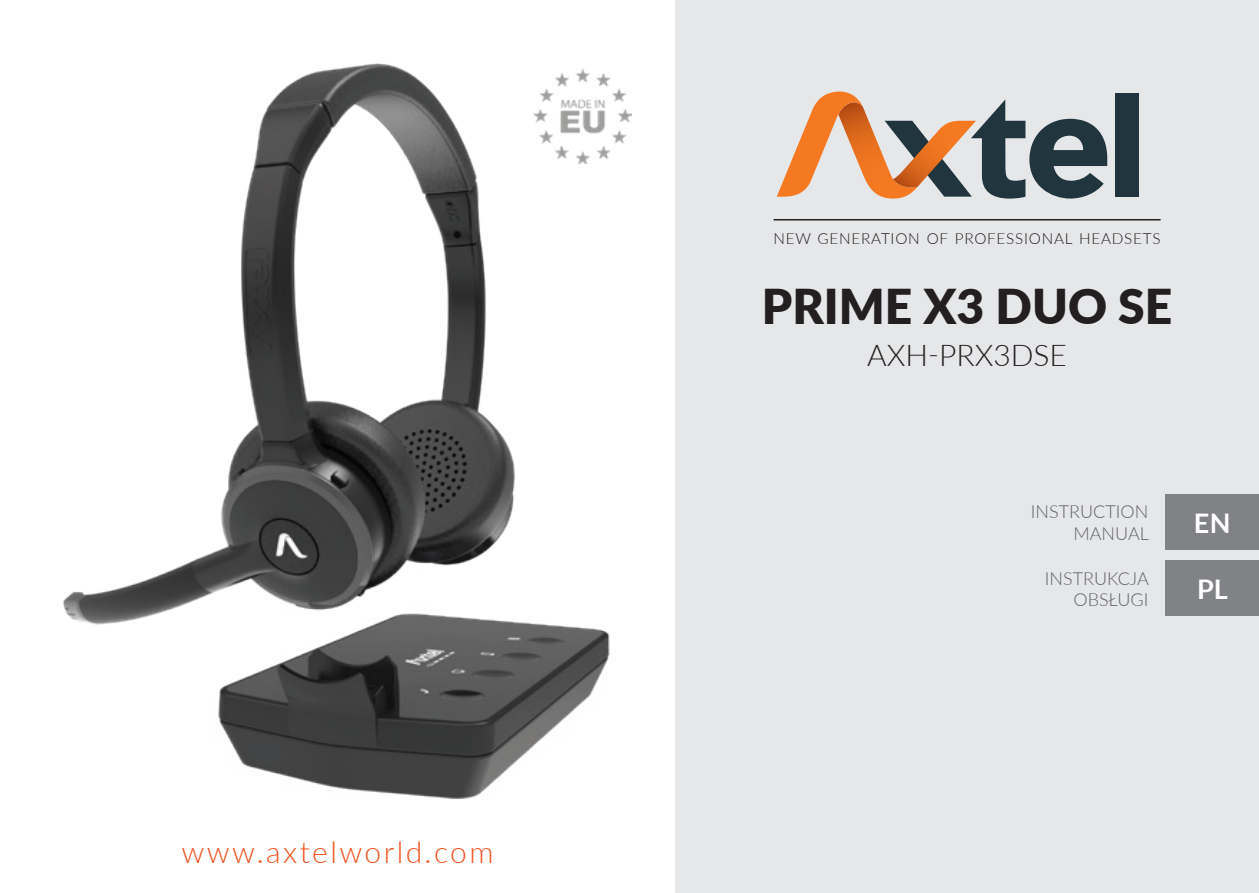
<style>
.page{position:relative;width:1259px;height:893px;background:#fff}
.page>*{position:absolute;margin:0;border:0;box-sizing:border-box;transform-origin:0 0}
.t1{font:900 48px "Lato";color:#231f20}
.t2{font:300 30px "Lato";letter-spacing:.08em;color:#f15322}
.t3{font:300 30px "Lato";color:#231f20}
.t4{font:700 27px "Lato";color:#fff}
.t5{font:300 18px/21.6px "Lato";color:#636366;text-align:right}
.t6{font:300 15.3px "Lato";letter-spacing:.05em;color:#231f20}
</style>
<div class="page">
<div style="left:675px;top:0;width:584px;height:893px;background:#e6e7e9"></div>
<div style="left:1115px;top:93px;width:23px;height:104px;background:#21353f"></div>
<svg style="left:776px;top:92px;width:331px;height:107px"></svg>
<hr style="left:773px;top:219px;width:387px;height:1px;background:#231f20">
<div style="left:1165px;top:560px;width:94px;height:56px;background:#808285"></div>
<div style="left:1165px;top:494px;width:94px;height:56px;background:#808285"></div>
<img style="left:63px;top:63px;width:569px;height:736px">
<h2 class="t2" style="left:181px;top:831px;width:313px">www.axtelworld.com</h2>
<p class="t6" style="left:773px;top:227px;width:388px">NEW GENERATION OF PROFESSIONAL HEADSETS</p>
<h1 class="t1" style="left:762px;top:271px;width:412px">PRIME X3 DUO SE</h1>
<h2 class="t3" style="left:867px;top:335px;width:201px">AXH-PRX3DSE</h2>
<p class="t5" style="left:1031px;top:500px;width:119px">INSTRUCTION<br>MANUAL</p>
<p class="t5" style="left:1045px;top:567px;width:106px">INSTRUKCJA<br>OBSŁUGI</p>
<h3 class="t4" style="left:1194px;top:503px;width:38px">EN</h3>
<h3 class="t4" style="left:1197px;top:569px;width:32px">PL</h3>
<h3 class="t4" style="left:1218px;top:569px;width:32px">PL</h3>
</div>
